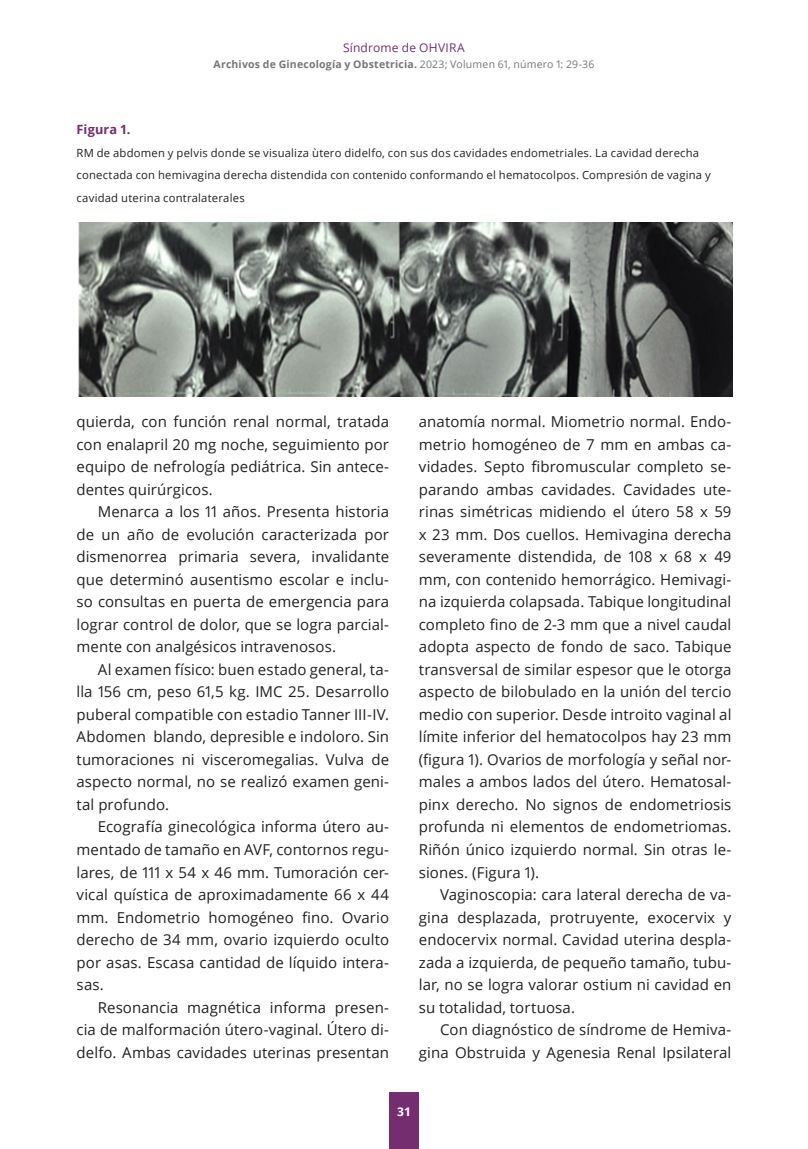
<style>
.page{position:relative;width:808px;height:1149px;background:#fff}
.page>*{position:absolute;margin:0;border:0;box-sizing:border-box;transform-origin:0 0}
.Primero{font:15px/22.5px "Open Sans";letter-spacing:.005em;color:#231f20;text-align:justify}
.Figura_título{font:700 12.75px "Open Sans";letter-spacing:.01em;color:#742d6e}
.t1{font:12px "Open Sans";letter-spacing:.015em;color:#742d6e}
.t2{font:700 12px "Open Sans";color:#fff}
.Figuras{font:11.25px/22.5px "Open Sans";letter-spacing:.02em;color:#231f20}
.t3{font:700 10.5px "Open Sans";letter-spacing:.02em;color:#757679}
.s1{font-weight:400}
</style>
<div class="page">
<div style="left:389px;top:1092px;width:30px;height:56px;background:#742d6e"></div>
<img style="left:78px;top:222px;width:655px;height:175px">
<p class="t1" style="left:343px;top:39px;width:123px">Síndrome de OHVIRA</p>
<p class="t3" style="left:213px;top:56px;width:383px">Archivos de Ginecología y Obstetricia. <span class="s1">2023; Volumen 61, número 1: 29-36</span></p>
<p class="Figura_título" style="left:77px;top:121px;width:55px">Figura 1.</p>
<p class="Figuras" style="left:77px;top:141px;width:636px">RM de abdomen y pelvis donde se visualiza ùtero didelfo, con sus dos cavidades endometriales. La cavidad derecha conectada con hemivagina derecha distendida con contenido conformando el hematocolpos. Compresión de vagina y cavidad uterina contralaterales</p>
<p class="Primero" style="left:77px;top:410px;width:314px">quierda, con función renal normal, tratada con enalapril 20 mg noche, seguimiento por equipo de nefrología pediátrica. Sin antece&shy;dentes quirúrgicos.</p>
<p class="Primero" style="left:77px;top:500px;width:314px;text-indent:21px">Menarca a los 11 años. Presenta historia de un año de evolución caracterizada por dismenorrea primaria severa, invalidante que determinó ausentismo escolar e inclu&shy;so consultas en puerta de emergencia para lograr control de dolor, que se logra parcial&shy;mente con analgésicos intravenosos.</p>
<p class="Primero" style="left:77px;top:657px;width:314px;text-indent:21px">Al examen físico: buen estado general, ta&shy;lla 156 cm, peso 61,5 kg. IMC 25. Desarrollo puberal compatible con estadio Tanner III-IV.<br>Abdomen blando, depresible e indoloro. Sin tumoraciones ni visceromegalias. Vulva de aspecto normal, no se realizó examen geni&shy;tal profundo.</p>
<p class="Primero" style="left:77px;top:815px;width:314px;text-indent:21px">Ecografía ginecológica informa útero au&shy;mentado de tamaño en AVF, contornos regu&shy;lares, de 111 x 54 x 46 mm. Tumoración cer&shy;vical quística de aproximadamente 66 x 44 mm. Endometrio homogéneo fino. Ovario derecho de 34 mm, ovario izquierdo oculto por asas. Escasa cantidad de líquido intera&shy;sas.</p>
<p class="Primero" style="left:77px;top:995px;width:314px;text-indent:21px">Resonancia magnética informa presen&shy;cia de malformación útero-vaginal. Útero di&shy;delfo. Ambas cavidades uterinas presentan</p>
<p class="Primero" style="left:419px;top:410px;width:314px">anatomía normal. Miometrio normal. Endo&shy;metrio homogéneo de 7 mm en ambas ca&shy;vidades. Septo fibromuscular completo se&shy;parando ambas cavidades. Cavidades ute&shy;rinas simétricas midiendo el útero 58 x 59 x 23 mm. Dos cuellos. Hemivagina derecha severamente distendida, de 108 x 68 x 49 mm, con contenido hemorrágico. Hemivagi&shy;na izquierda colapsada. Tabique longitudinal completo fino de 2-3 mm que a nivel caudal adopta aspecto de fondo de saco. Tabique transversal de similar espesor que le otorga aspecto de bilobulado en la unión del tercio medio con superior. Desde introito vaginal al límite inferior del hematocolpos hay 23 mm (figura 1). Ovarios de morfología y señal nor&shy;males a ambos lados del útero. Hematosal&shy;pinx derecho. No signos de endometriosis profunda ni elementos de endometriomas.<br>Riñón único izquierdo normal. Sin otras le&shy;siones. (Figura 1).</p>
<p class="Primero" style="left:419px;top:882px;width:314px;text-indent:21px">Vaginoscopia: cara lateral derecha de va&shy;gina desplazada, protruyente, exocervix y endocervix normal. Cavidad uterina despla&shy;zada a izquierda, de pequeño tamaño, tubu&shy;lar, no se logra valorar ostium ni cavidad en su totalidad, tortuosa.</p>
<p class="Primero" style="left:419px;top:1017px;width:314px;text-align:right">Con diagnóstico de síndrome de Hemiva&shy;gina Obstruida y Agenesia Renal Ipsilateral</p>
<p class="t2" style="left:397px;top:1102px;width:15px">31</p>
</div>
